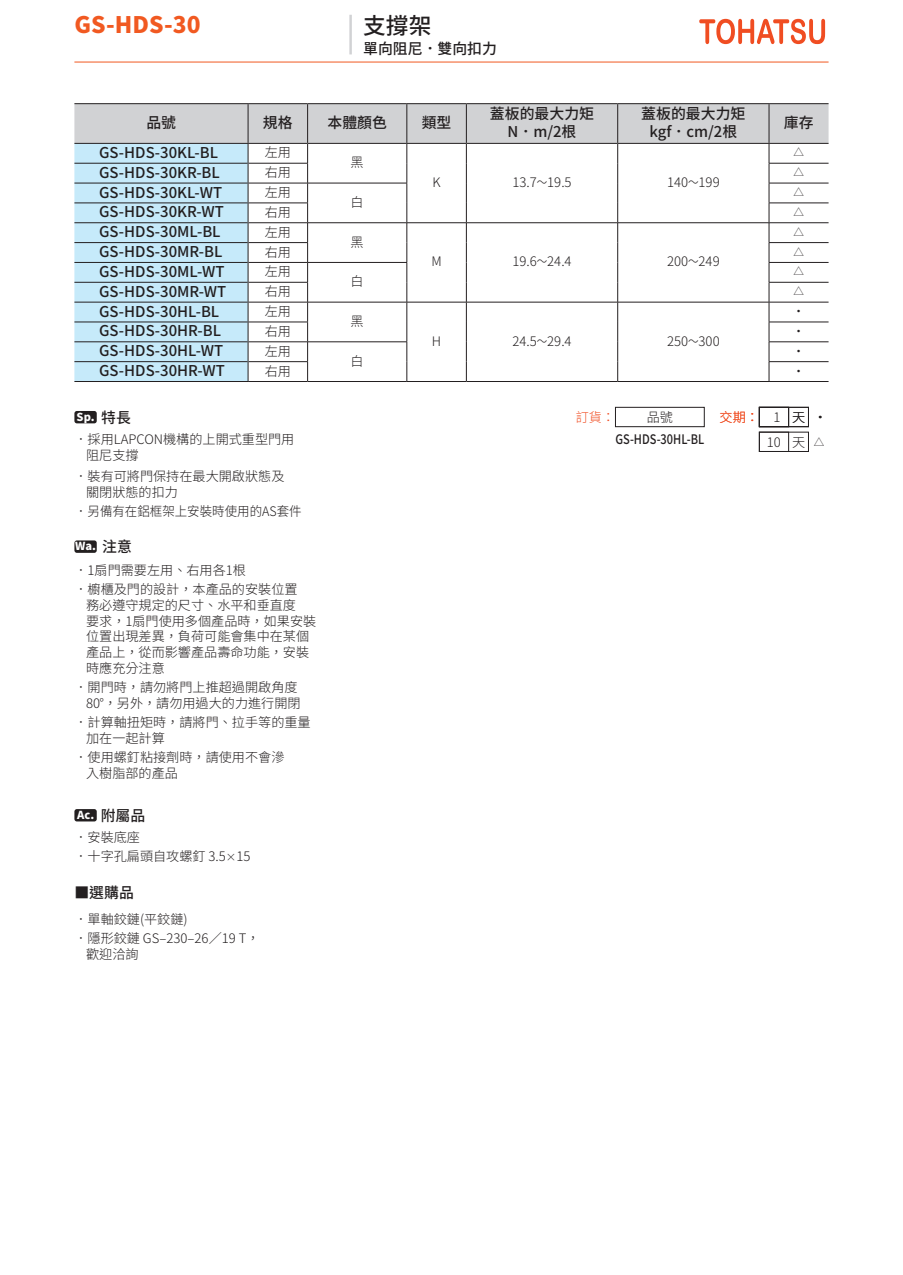
<style>
.page{position:relative;width:903px;height:1275px;background:#fff}
.page>*{position:absolute;margin:0;border:0;box-sizing:border-box;transform-origin:0 0}
.t1{font:800 22.75px "Source Han Sans TC";color:#f15921}
.t2{font:500 22.75px "Source Han Sans TC";color:#231f20}
.t3{font:500 14.88px "Source Han Sans TC";color:#231f20}
.t4{font:300 13.12px "Source Han Sans TC";color:#231f20}
.t5{font:500 13.12px "Source Han Sans TC";color:#231f20;scale:.84 1}
.t6{font:300 13.12px "Source Han Sans TC";color:#f04d22}
.t7{font:800 11.03px "Source Han Sans TC";color:#fff}
.t8{font:300 10.5px "Source Han Sans TC";color:#231f20}
.s1{font-size:10.5px}
</style>
<div class="page">
<hr style="left:248px;top:381px;width:60px;height:1px;background:#231f20">
<hr style="left:618px;top:103px;width:151px;height:1px;background:#231f20">
<hr style="left:769px;top:103px;width:59px;height:1px;background:#231f20">
<hr style="left:74px;top:103px;width:174px;height:1px;background:#231f20">
<hr style="left:248px;top:103px;width:60px;height:1px;background:#231f20">
<hr style="left:308px;top:103px;width:99px;height:1px;background:#231f20">
<hr style="left:407px;top:103px;width:59px;height:1px;background:#231f20">
<hr style="left:466px;top:103px;width:152px;height:1px;background:#231f20">
<svg style="left:74px;top:104px;width:754px;height:277px"></svg>
<hr style="left:74px;top:381px;width:174px;height:1px;background:#231f20">
<hr style="left:308px;top:381px;width:99px;height:1px;background:#231f20">
<hr style="left:407px;top:381px;width:59px;height:1px;background:#231f20">
<hr style="left:466px;top:381px;width:152px;height:1px;background:#231f20">
<hr style="left:618px;top:381px;width:151px;height:1px;background:#231f20">
<hr style="left:769px;top:381px;width:59px;height:1px;background:#231f20">
<div style="left:615px;top:407px;width:89px;height:20px;border:1px solid #231f20"></div>
<div style="left:759px;top:432px;width:50px;height:20px;border:1px solid #231f20"></div>
<div style="left:759px;top:432px;width:30px;height:20px;border:1px solid #231f20"></div>
<div style="left:759px;top:407px;width:30px;height:20px;border:1px solid #231f20"></div>
<div style="left:759px;top:407px;width:50px;height:20px;border:1px solid #231f20"></div>
<hr style="left:74px;top:62px;width:754px;height:1px;background:#f15921">
<hr style="left:349px;top:15px;width:3px;height:39px;background:#d1d2d4">
<svg style="left:699px;top:19px;width:126px;height:25px"></svg>
<div style="left:74px;top:540px;width:23px;height:13px;background:#231f20;border-radius:2px"></div>
<div style="left:74px;top:809px;width:23px;height:12px;background:#231f20;border-radius:2px"></div>
<div style="left:74px;top:411px;width:23px;height:12px;background:#231f20;border-radius:2px"></div>
<p class="t1" style="left:74px;top:12px;width:128px">GS-HDS-30</p>
<p class="t2" style="left:363px;top:13px;width:70px">支撐架</p>
<p class="t3" style="left:363px;top:40px;width:135px">單向阻尼．雙向扣力</p>
<p class="t3" style="left:146px;top:114px;width:31px">品號</p>
<p class="t3" style="left:263px;top:114px;width:31px">規格</p>
<p class="t3" style="left:327px;top:114px;width:61px">本體顏色</p>
<p class="t3" style="left:422px;top:114px;width:31px">類型</p>
<p class="t3" style="left:490px;top:105px;width:106px">蓋板的最大力矩</p>
<p class="t3" style="left:507px;top:123px;width:70px">N．m/2根</p>
<p class="t3" style="left:641px;top:105px;width:106px">蓋板的最大力矩</p>
<p class="t3" style="left:649px;top:123px;width:89px">kgf．cm/2根</p>
<p class="t3" style="left:784px;top:114px;width:31px">庫存</p>
<p class="t3" style="left:99px;top:144px;width:120px">GS-HDS-30KL-BL</p>
<p class="t4" style="left:265px;top:145px;width:28px">左用</p>
<p class="t8" style="left:793px;top:147px;width:12px">△</p>
<p class="t4" style="left:351px;top:155px;width:15px">黑</p>
<p class="t3" style="left:99px;top:164px;width:122px">GS-HDS-30KR-BL</p>
<p class="t4" style="left:265px;top:165px;width:28px">右用</p>
<p class="t8" style="left:793px;top:166px;width:12px">△</p>
<p class="t3" style="left:99px;top:184px;width:124px">GS-HDS-30KL-WT</p>
<p class="t4" style="left:265px;top:185px;width:28px">左用</p>
<p class="t4" style="left:351px;top:195px;width:15px">白</p>
<p class="t4" style="left:432px;top:175px;width:10px">K</p>
<p class="t4" style="left:512px;top:175px;width:61px">13.7～19.5</p>
<p class="t4" style="left:667px;top:175px;width:54px">140～199</p>
<p class="t8" style="left:793px;top:186px;width:12px">△</p>
<p class="t3" style="left:99px;top:204px;width:126px">GS-HDS-30KR-WT</p>
<p class="t4" style="left:265px;top:205px;width:28px">右用</p>
<p class="t8" style="left:793px;top:206px;width:12px">△</p>
<p class="t3" style="left:99px;top:223px;width:123px">GS-HDS-30ML-BL</p>
<p class="t4" style="left:265px;top:224px;width:28px">左用</p>
<p class="t4" style="left:351px;top:234px;width:15px">黑</p>
<p class="t4" style="left:431px;top:254px;width:12px">M</p>
<p class="t4" style="left:512px;top:254px;width:61px">19.6～24.4</p>
<p class="t4" style="left:667px;top:254px;width:54px">200～249</p>
<p class="t8" style="left:793px;top:226px;width:12px">△</p>
<p class="t3" style="left:99px;top:243px;width:125px">GS-HDS-30MR-BL</p>
<p class="t4" style="left:265px;top:244px;width:28px">右用</p>
<p class="t8" style="left:793px;top:246px;width:12px">△</p>
<p class="t3" style="left:99px;top:263px;width:127px">GS-HDS-30ML-WT</p>
<p class="t4" style="left:265px;top:264px;width:28px">左用</p>
<p class="t4" style="left:351px;top:274px;width:15px">白</p>
<p class="t8" style="left:793px;top:266px;width:12px">△</p>
<p class="t3" style="left:99px;top:283px;width:129px">GS-HDS-30MR-WT</p>
<p class="t4" style="left:265px;top:284px;width:28px">右用</p>
<p class="t8" style="left:793px;top:285px;width:12px">△</p>
<p class="t3" style="left:99px;top:303px;width:121px">GS-HDS-30HL-BL</p>
<p class="t4" style="left:265px;top:304px;width:28px">左用</p>
<p class="t4" style="left:351px;top:314px;width:15px">黑</p>
<p class="t4" style="left:432px;top:334px;width:11px">H</p>
<p class="t4" style="left:512px;top:334px;width:61px">24.5～29.4</p>
<p class="t4" style="left:667px;top:334px;width:54px">250～300</p>
<p class="t4" style="left:792px;top:304px;width:15px">·</p>
<p class="t3" style="left:99px;top:323px;width:123px">GS-HDS-30HR-BL</p>
<p class="t4" style="left:265px;top:324px;width:28px">右用</p>
<p class="t4" style="left:792px;top:324px;width:15px">·</p>
<p class="t3" style="left:99px;top:342px;width:125px">GS-HDS-30HL-WT</p>
<p class="t4" style="left:265px;top:343px;width:28px">左用</p>
<p class="t4" style="left:351px;top:353px;width:15px">白</p>
<p class="t4" style="left:792px;top:343px;width:15px">·</p>
<p class="t3" style="left:99px;top:362px;width:127px">GS-HDS-30HR-WT</p>
<p class="t4" style="left:265px;top:363px;width:28px">右用</p>
<p class="t4" style="left:792px;top:363px;width:15px">·</p>
<p class="t6" style="left:576px;top:410px;width:41px">訂貨：</p>
<p class="t4" style="left:647px;top:410px;width:28px">品號</p>
<p class="t5" style="left:615px;top:432px;width:107px">GS-HDS-30HL-BL</p>
<p class="t7" style="left:77px;top:411px;width:20px">Sp.</p>
<p class="t3" style="left:101px;top:409px;width:31px">特長</p>
<p class="t6" style="left:719px;top:410px;width:41px">交期：</p>
<p class="t4" style="left:792px;top:410px;width:15px">天</p>
<p class="t4" style="left:814px;top:410px;width:4px">‧</p>
<p class="t4" style="left:773px;top:410px;width:9px">1</p>
<p class="t4" style="left:767px;top:435px;width:16px">10</p>
<p class="t4" style="left:792px;top:435px;width:15px">天</p>
<p class="t8" style="left:814px;top:436px;width:12px">△</p>
<p class="t4" style="left:74px;top:432px;width:221px">．採用LAPCON機構的上開式重型門用</p>
<p class="t4" style="left:86px;top:448px;width:54px">阻尼支撐</p>
<p class="t4" style="left:74px;top:469px;width:211px">．裝有可將門保持在最大開啟狀態及</p>
<p class="t4" style="left:86px;top:484px;width:93px">關閉狀態的扣力</p>
<p class="t4" style="left:74px;top:504px;width:229px">．另備有在鋁框架上安裝時使用的AS套件</p>
<p class="t7" style="left:75px;top:540px;width:22px">Wa.</p>
<p class="t3" style="left:102px;top:538px;width:31px">注意</p>
<p class="t4" style="left:74px;top:563px;width:173px">．1扇門需要左用、右用各1根</p>
<p class="t4" style="left:74px;top:582px;width:225px">．櫥櫃及門的設計，本產品的安裝位置</p>
<p class="t4" style="left:86px;top:598px;width:212px">務必遵守規定的尺寸、水平和垂直度</p>
<p class="t4" style="left:86px;top:613px;width:232px">要求，1扇門使用多個產品時，如果安裝</p>
<p class="t4" style="left:86px;top:629px;width:225px">位置出現差異，負荷可能會集中在某個</p>
<p class="t4" style="left:86px;top:645px;width:225px">產品上，從而影響產品壽命功能，安裝</p>
<p class="t4" style="left:86px;top:661px;width:80px">時應充分注意</p>
<p class="t4" style="left:74px;top:680px;width:225px">．開門時，請勿將門上推超過開啟角度</p>
<p class="t4" style="left:86px;top:696px;width:216px">80°，另外，請勿用過大的力進行開閉</p>
<p class="t4" style="left:74px;top:715px;width:238px">．計算軸扭矩時，請將門、拉手等的重量</p>
<p class="t4" style="left:86px;top:731px;width:80px">加在一起計算</p>
<p class="t4" style="left:74px;top:750px;width:211px">．使用螺釘粘接劑時，請使用不會滲</p>
<p class="t4" style="left:86px;top:766px;width:93px">入樹脂部的產品</p>
<p class="t7" style="left:77px;top:809px;width:19px">Ac.</p>
<p class="t3" style="left:101px;top:807px;width:46px">附屬品</p>
<p class="t4" style="left:74px;top:830px;width:67px">．安裝底座</p>
<p class="t4" style="left:74px;top:849px;width:178px">．十字孔扁頭自攻螺釘 3.5<span class="s1">×</span>15</p>
<p class="t3" style="left:74px;top:884px;width:61px">■選購品</p>
<p class="t4" style="left:74px;top:911px;width:115px">．單軸鉸鏈(平鉸鏈)</p>
<p class="t4" style="left:74px;top:931px;width:187px">．隱形鉸鏈 GS–230–26∕19 T，</p>
<p class="t4" style="left:86px;top:946px;width:54px">歡迎洽詢</p>
</div>
